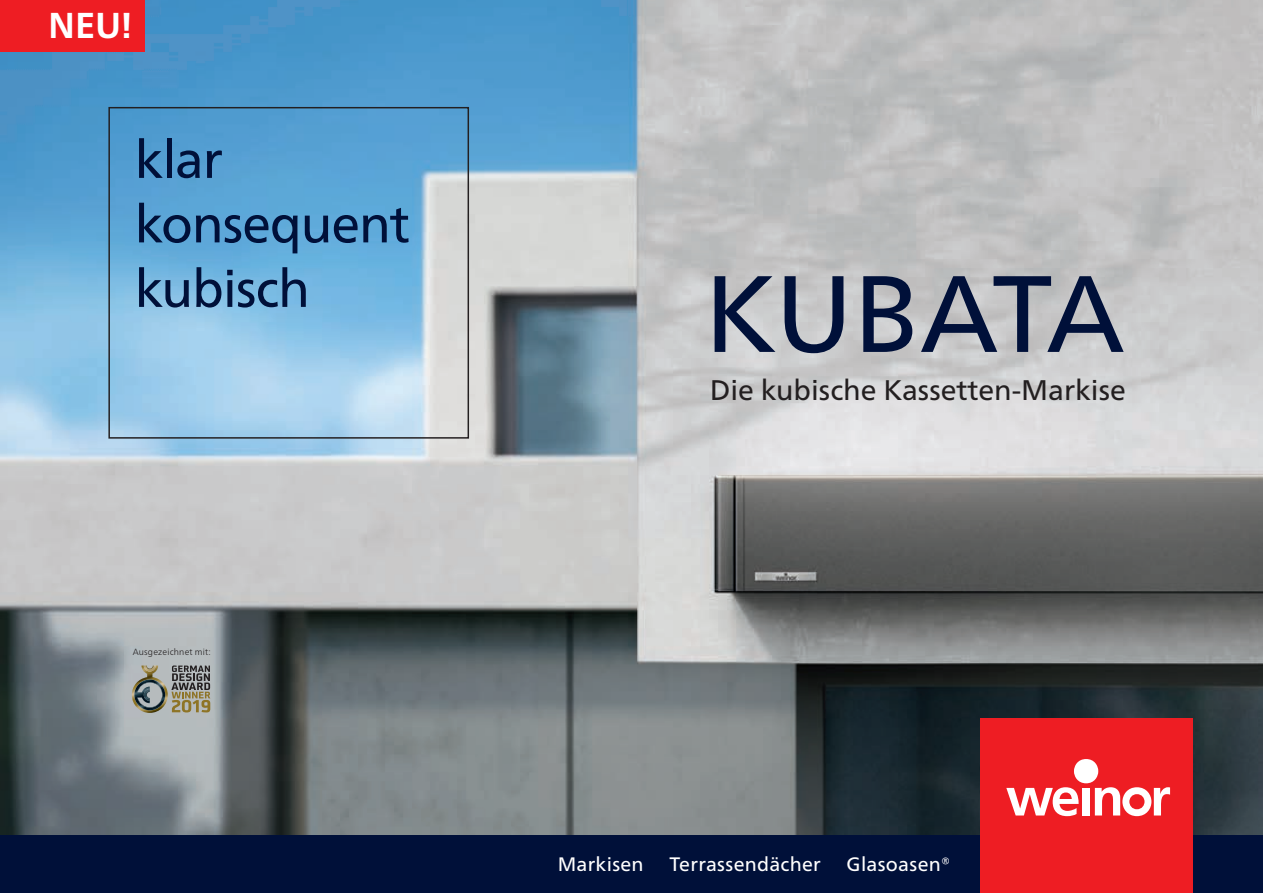
<style>
.page{position:relative;width:1263px;height:893px;background:#fff}
.page>*{position:absolute;margin:0;border:0;box-sizing:border-box;transform-origin:0 0}
.t1{font:108.45px "Frutiger Neue LTW1 G";letter-spacing:-.02em;color:#001039}
.t2{font:52.5px/64.5px "Frutiger Neue LTW1 G";letter-spacing:-.02em;color:#001039}
.t3{font:700 36px "Frutiger Neue LTW1 G";color:#fff}
.t4{font:28.35px "Frutiger Neue LTW1 G";color:#231f20}
.t5{font:19.5px "Frutiger Neue LTW1 G";letter-spacing:.015em;color:#fff}
.t6{font:300 9px "Frutiger Neue LTW1 G";letter-spacing:.02em;color:#231f20}
</style>
<div class="page">
<img style="left:0;top:0;width:1263px;height:836px">
<div style="left:108px;top:107px;width:361px;height:332px;border:1px solid #231f20"></div>
<div style="left:0;top:0;width:145px;height:51px;background:#ee1d23"></div>
<img style="left:132px;top:665px;width:36px;height:48px">
<img style="left:134px;top:679px;width:31px;height:31px">
<svg style="left:144px;top:665px;width:12px;height:7px"></svg>
<img style="left:137px;top:682px;width:25px;height:26px">
<svg style="left:171px;top:665px;width:39px;height:47px;background:#888575"></svg>
<div style="left:0;top:836px;width:1263px;height:57px;background:#001039"></div>
<div style="left:980px;top:719px;width:213px;height:174px;background:#ee1d23"></div>
<svg style="left:1006px;top:787px;width:72px;height:29px"></svg>
<div style="left:1082px;top:788px;width:8px;height:27px;background:#fff"></div>
<div style="left:1074px;top:759px;width:24px;height:24px;background:#fff;border-radius:50%"></div>
<svg style="left:1095px;top:787px;width:75px;height:29px"></svg>
<h3 class="t3" style="left:48px;top:4px;width:86px">NEU!</h3>
<h2 class="t2" style="left:135px;top:127px;width:277px">klar konsequent kubisch</h2>
<p class="t6" style="left:133px;top:646px;width:80px">Ausgezeichnet mit:</p>
<h1 class="t1" style="left:704px;top:250px;width:422px">KUBATA</h1>
<h3 class="t4" style="left:710px;top:374px;width:417px">Die kubische Kassetten-Markise</h3>
<p class="t5" style="left:558px;top:852px;width:88px">Markisen</p>
<p class="t5" style="left:669px;top:852px;width:153px">Terrassendächer</p>
<p class="t5" style="left:847px;top:852px;width:105px">Glasoasen®</p>
</div>
